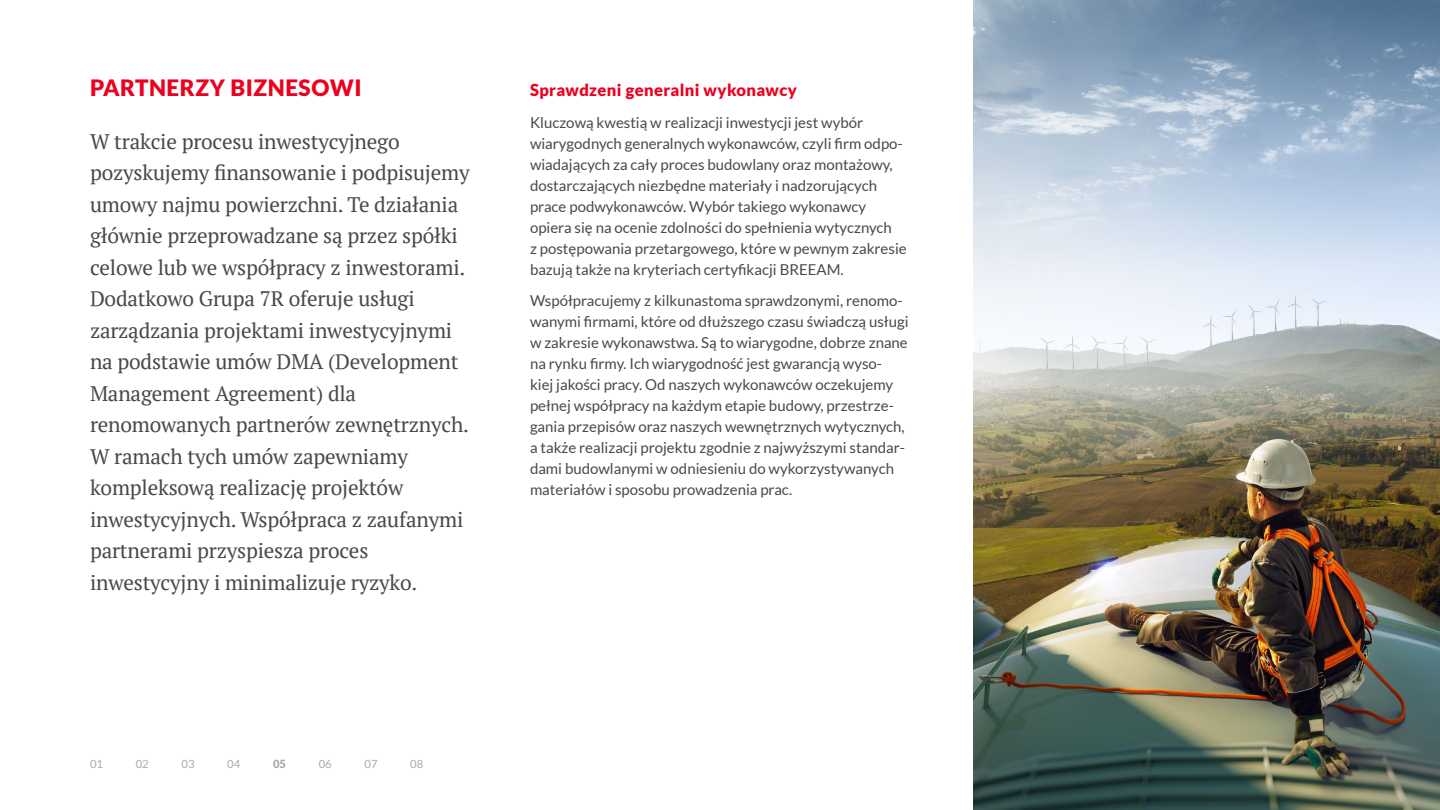
<style>
.page{position:relative;width:1440px;height:810px;background:#fff}
.page>*{position:absolute;margin:0;border:0;box-sizing:border-box;transform-origin:0 0}
.t1{font:900 22.5px "Lato";letter-spacing:.025em;color:#ec001f}
.t2{font:21px/31.5px "PT Serif";letter-spacing:-.01em;color:#4a484a}
.t3{font:900 16.5px "Lato";letter-spacing:.025em;color:#ec001f}
.t4{font:15px/21px "Lato";color:#4a484a}
.t5{font:11.25px "Lato";color:#aea8ab}
.t6{font:900 11.25px "Lato";color:#aea8ab}
</style>
<div class="page">
<img style="left:974px;top:0;width:466px;height:810px">
<h1 class="t1" style="left:90px;top:75px;width:273px">PARTNERZY BIZNESOWI</h1>
<p class="t2" style="left:90px;top:125px;width:381px">W trakcie procesu inwestycyjnego pozyskujemy finansowanie i podpisujemy umowy najmu powierzchni. Te działania głównie przeprowadzane są przez spółki celowe lub we współpracy z inwestorami.<br>Dodatkowo Grupa 7R oferuje usługi zarządzania projektami inwestycyjnymi na podstawie umów DMA (Development Management Agreement) dla renomowanych partnerów zewnętrznych.<br>W ramach tych umów zapewniamy kompleksową realizację projektów inwestycyjnych. Współpraca z zaufanymi partnerami przyspiesza proces inwestycyjny i minimalizuje ryzyko.</p>
<p class="t3" style="left:530px;top:80px;width:268px">Sprawdzeni generalni wykonawcy</p>
<p class="t4" style="left:530px;top:111px;width:378px">Kluczową kwestią w realizacji inwestycji jest wybór wiarygodnych generalnych wykonawców, czyli firm odpo&shy;wiadających za cały proces budowlany oraz montażowy, dostarczających niezbędne materiały i nadzorujących prace podwykonawców. Wybór takiego wykonawcy opiera się na ocenie zdolności do spełnienia wytycznych<br>z postępowania przetargowego, które w pewnym zakresie bazują także na kryteriach certyfikacji BREEAM.</p>
<p class="t4" style="left:530px;top:290px;width:380px">Współpracujemy z kilkunastoma sprawdzonymi, renomo&shy;wanymi firmami, które od dłuższego czasu świadczą usługi w zakresie wykonawstwa. Są to wiarygodne, dobrze znane na rynku firmy. Ich wiarygodność jest gwarancją wyso&shy;kiej jakości pracy. Od naszych wykonawców oczekujemy pełnej współpracy na każdym etapie budowy, przestrze&shy;gania przepisów oraz naszych wewnętrznych wytycznych, a także realizacji projektu zgodnie z najwyższymi standar&shy;dami budowlanymi w odniesieniu do wykorzystywanych materiałów i sposobu prowadzenia prac.</p>
<p class="t5" style="left:90px;top:758px;width:15px">01</p>
<p class="t5" style="left:136px;top:758px;width:15px">02</p>
<p class="t5" style="left:182px;top:758px;width:15px">03</p>
<p class="t5" style="left:227px;top:758px;width:15px">04</p>
<p class="t6" style="left:273px;top:757px;width:15px">05</p>
<p class="t5" style="left:319px;top:758px;width:15px">06</p>
<p class="t5" style="left:364px;top:758px;width:15px">07</p>
<p class="t5" style="left:410px;top:758px;width:15px">08</p>
</div>
